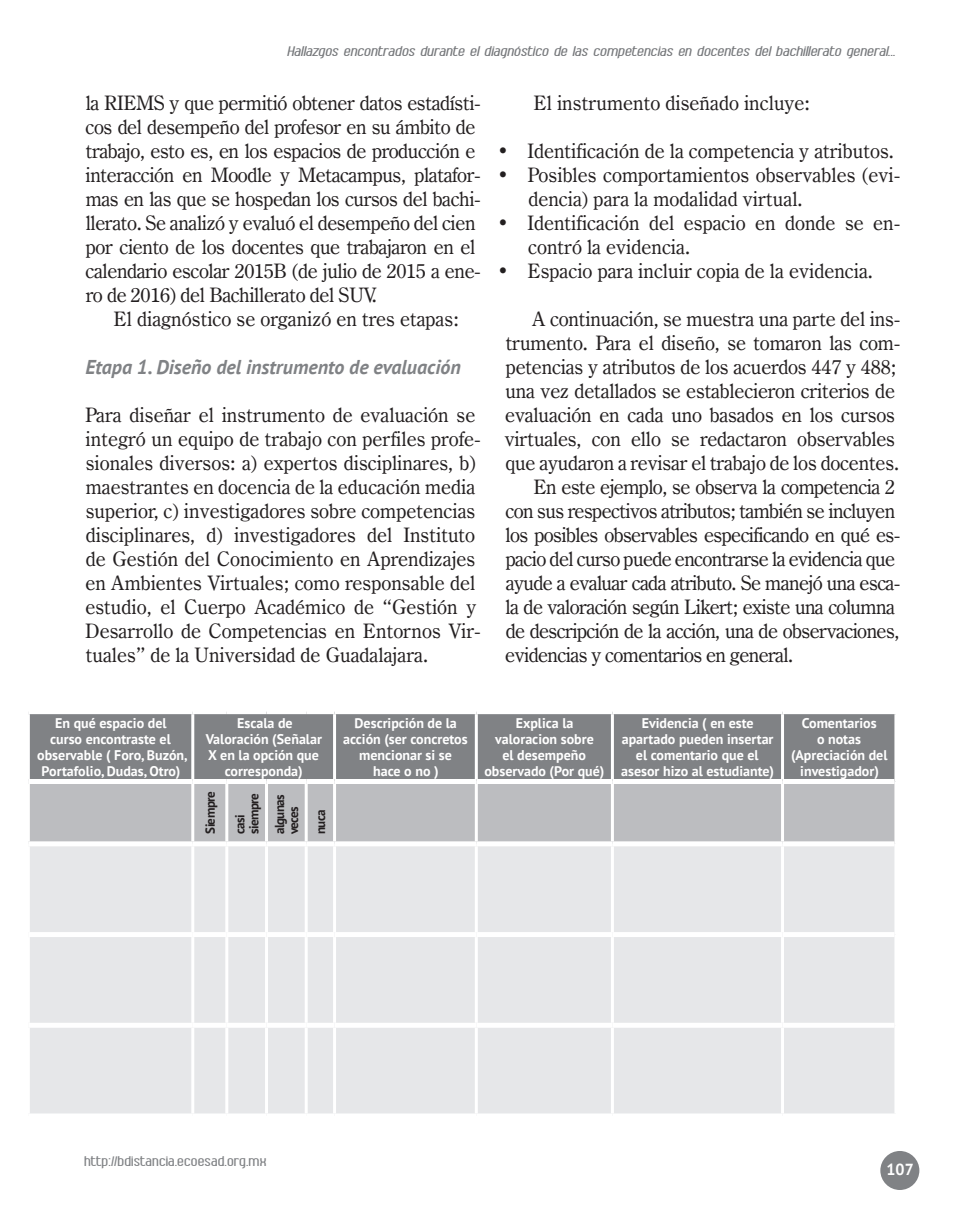
<style>
.page{position:relative;width:964px;height:1224px;background:#fff}
.page>*{position:absolute;margin:0;border:0;box-sizing:border-box;transform-origin:0 0}
.TEXTO2{font:20px/24px "Century Oldstyle BT";letter-spacing:-.02em;color:#231f20}
.TEXTO1{font:20px/24px "Century Oldstyle BT";color:#231f20}
.TEXTO1-2{font:20px/24px "Century Oldstyle BT";letter-spacing:-.02em;color:#231f20}
.LISTADO{font:20px/24px "Century Oldstyle BT";color:#231f20}
.TEXTO2-2{font:20px "Century Oldstyle BT";color:#231f20}
.SUBTITULO_2{font:italic 700 20px "PT Sans";color:#808285}
.t1{font:italic 700 16px "Ambrosia";color:#76787b}
.t2{font:700 16px "Ambrosia";color:#808285}
.t3{font:700 16px "PT Sans";color:#fff}
.t4{font:700 14px/16px "PT Sans";color:#fff;text-align:center}
.t5{font:700 13px/14px "PT Sans";letter-spacing:-.04em;color:#231f20}
</style>
<div class="page">
<div style="left:880px;top:1151px;width:39px;height:39px;background:#808285;border-radius:50%"></div>
<div style="left:30px;top:714px;width:864px;height:65px;background:#808285"></div>
<div style="left:30px;top:784px;width:864px;height:57px;background:#bcbdc0"></div>
<div style="left:30px;top:846px;width:864px;height:267px;background:#e6e7e9"></div>
<hr style="left:191px;top:714px;width:3px;height:65px;background:#fff">
<hr style="left:333px;top:714px;width:3px;height:65px;background:#fff">
<hr style="left:475px;top:714px;width:3px;height:65px;background:#fff">
<hr style="left:611px;top:714px;width:3px;height:65px;background:#fff">
<hr style="left:781px;top:714px;width:3px;height:65px;background:#fff">
<hr style="left:191px;top:784px;width:3px;height:57px;background:#fff">
<hr style="left:225px;top:784px;width:3px;height:57px;background:#fff">
<hr style="left:265px;top:784px;width:3px;height:57px;background:#fff">
<hr style="left:305px;top:784px;width:3px;height:57px;background:#fff">
<hr style="left:333px;top:784px;width:3px;height:57px;background:#fff">
<hr style="left:475px;top:784px;width:3px;height:57px;background:#fff">
<hr style="left:611px;top:784px;width:3px;height:57px;background:#fff">
<hr style="left:781px;top:784px;width:3px;height:57px;background:#fff">
<hr style="left:191px;top:846px;width:3px;height:86px;background:#fff">
<hr style="left:225px;top:846px;width:3px;height:86px;background:#fff">
<hr style="left:265px;top:846px;width:3px;height:86px;background:#fff">
<hr style="left:305px;top:846px;width:3px;height:86px;background:#fff">
<hr style="left:333px;top:846px;width:3px;height:86px;background:#fff">
<hr style="left:475px;top:846px;width:3px;height:86px;background:#fff">
<hr style="left:611px;top:846px;width:3px;height:86px;background:#fff">
<hr style="left:781px;top:846px;width:3px;height:86px;background:#fff">
<div style="left:28px;top:932px;width:165px;height:5px;background:#fff"></div>
<div style="left:193px;top:932px;width:34px;height:5px;background:#fff"></div>
<hr style="left:191px;top:937px;width:3px;height:86px;background:#fff">
<div style="left:227px;top:932px;width:39px;height:5px;background:#fff"></div>
<hr style="left:225px;top:937px;width:3px;height:86px;background:#fff">
<div style="left:266px;top:932px;width:40px;height:5px;background:#fff"></div>
<hr style="left:265px;top:937px;width:3px;height:86px;background:#fff">
<div style="left:306px;top:932px;width:28px;height:5px;background:#fff"></div>
<hr style="left:305px;top:937px;width:3px;height:86px;background:#fff">
<div style="left:334px;top:932px;width:142px;height:5px;background:#fff"></div>
<hr style="left:333px;top:937px;width:3px;height:86px;background:#fff">
<div style="left:476px;top:932px;width:136px;height:5px;background:#fff"></div>
<hr style="left:475px;top:937px;width:3px;height:86px;background:#fff">
<div style="left:612px;top:932px;width:170px;height:5px;background:#fff"></div>
<hr style="left:611px;top:937px;width:3px;height:86px;background:#fff">
<div style="left:782px;top:932px;width:112px;height:5px;background:#fff"></div>
<hr style="left:781px;top:937px;width:3px;height:86px;background:#fff">
<div style="left:28px;top:1023px;width:165px;height:5px;background:#fff"></div>
<div style="left:193px;top:1023px;width:34px;height:5px;background:#fff"></div>
<hr style="left:191px;top:1028px;width:3px;height:85px;background:#fff">
<div style="left:227px;top:1023px;width:39px;height:5px;background:#fff"></div>
<hr style="left:225px;top:1028px;width:3px;height:85px;background:#fff">
<div style="left:266px;top:1023px;width:40px;height:5px;background:#fff"></div>
<hr style="left:265px;top:1028px;width:3px;height:85px;background:#fff">
<div style="left:306px;top:1023px;width:28px;height:5px;background:#fff"></div>
<hr style="left:305px;top:1028px;width:3px;height:85px;background:#fff">
<div style="left:334px;top:1023px;width:142px;height:5px;background:#fff"></div>
<hr style="left:333px;top:1028px;width:3px;height:85px;background:#fff">
<div style="left:476px;top:1023px;width:136px;height:5px;background:#fff"></div>
<hr style="left:475px;top:1028px;width:3px;height:85px;background:#fff">
<div style="left:612px;top:1023px;width:170px;height:5px;background:#fff"></div>
<hr style="left:611px;top:1028px;width:3px;height:85px;background:#fff">
<div style="left:782px;top:1023px;width:112px;height:5px;background:#fff"></div>
<hr style="left:781px;top:1028px;width:3px;height:85px;background:#fff">
<p class="t1" style="left:287px;top:44px;width:610px">Hallazgos encontrados durante el diagnóstico de las competencias en docentes del bachillerato general...</p>
<p class="TEXTO1-2" style="left:86px;top:91px;width:397px">la RIEMS y que permitió obtener datos estadísti&shy;cos del desempeño del profesor en su ámbito de trabajo, esto es, en los espacios de producción e interacción en Moodle y Metacampus, platafor&shy;mas en las que se hospedan los cursos del bachi&shy;llerato. Se analizó y evaluó el desempeño del cien por ciento de los docentes que trabajaron en el calendario escolar 2015B (de julio de 2015 a ene&shy;ro de 2016) del Bachillerato del SUV.</p>
<p class="TEXTO2-2" style="left:113px;top:307px;width:347px">El diagnóstico se organizó en tres etapas:</p>
<p class="SUBTITULO_2" style="left:85px;top:354px;width:377px">Etapa 1. Diseño del instrumento de evaluación</p>
<p class="TEXTO1" style="left:85px;top:403px;width:397px">Para diseñar el instrumento de evaluación se integró un equipo de trabajo con perfiles profe&shy;sionales diversos: a) expertos disciplinares, b) maestrantes en docencia de la educación media superior, c) investigadores sobre competencias disciplinares, d) investigadores del Instituto de Gestión del Conocimiento en Aprendizajes en Ambientes Virtuales; como responsable del estudio, el Cuerpo Académico de “Gestión y Desarrollo de Competencias en Entornos Vir&shy;tuales” de la Universidad de Guadalajara.</p>
<p class="TEXTO2-2" style="left:533px;top:91px;width:278px">El instrumento diseñado incluye:</p>
<p class="LISTADO" style="left:497px;top:139px;width:398px">• Identificación de la competencia y atributos.</p>
<p class="LISTADO" style="left:528px;top:163px;width:374px;text-indent:-31px">• Posibles comportamientos observables (evi&shy;dencia) para la modalidad virtual.</p>
<p class="LISTADO" style="left:528px;top:211px;width:374px;text-indent:-31px">• Identificación del espacio en donde se en&shy;contró la evidencia.</p>
<p class="LISTADO" style="left:497px;top:259px;width:377px">• Espacio para incluir copia de la evidencia.</p>
<p class="TEXTO2" style="left:505px;top:307px;width:397px;text-indent:27px">A continuación, se muestra una parte del ins&shy;trumento. Para el diseño, se tomaron las com&shy;petencias y atributos de los acuerdos 447 y 488; una vez detallados se establecieron criterios de evaluación en cada uno basados en los cursos virtuales, con ello se redactaron observables que ayudaron a revisar el trabajo de los docentes.</p>
<p class="TEXTO2" style="left:505px;top:475px;width:397px;text-indent:28px">En este ejemplo, se observa la competencia 2 con sus respectivos atributos; también se incluyen los posibles observables especificando en qué es&shy;pacio del curso puede encontrarse la evidencia que ayude a evaluar cada atributo. Se manejó una esca&shy;la de valoración según Likert; existe una columna de descripción de la acción, una de observaciones, evidencias y comentarios en general.</p>
<p class="t4" style="left:37px;top:715px;width:152px">En qué espacio del<br>curso encontraste el observable ( Foro, Buzón,<br>Portafolio, Dudas, Otro)</p>
<p class="t4" style="left:206px;top:715px;width:118px">Escala de<br>Valoración (Señalar<br>X en la opción que corresponda)</p>
<p class="t4" style="left:343px;top:715px;width:126px">Descripción de la acción (ser concretos mencionar si se<br>hace o no )</p>
<p class="t4" style="left:484px;top:715px;width:121px">Explica la valoracion sobre<br>el desempeño observado (Por qué)</p>
<p class="t4" style="left:621px;top:715px;width:154px">Evidencia ( en este apartado pueden insertar el comentario que el asesor hizo al estudiante)</p>
<p class="t4" style="left:791px;top:715px;width:98px">Comentarios<br>o notas (Apreciación del investigador)</p>
<p class="t5" style="left:203px;top:834px;width:44px;rotate:-90deg">Siempre</p>
<p class="t5" style="left:233px;top:834px;width:43px;rotate:-90deg">casi siempre</p>
<p class="t5" style="left:272px;top:834px;width:42px;rotate:-90deg">algunas veces</p>
<p class="t5" style="left:313px;top:834px;width:26px;rotate:-90deg">nuca</p>
<p class="t2" style="left:85px;top:1154px;width:184px">http://bdistancia.ecoesad.org.mx</p>
<p class="t3" style="left:886px;top:1159px;width:29px">107</p>
</div>
